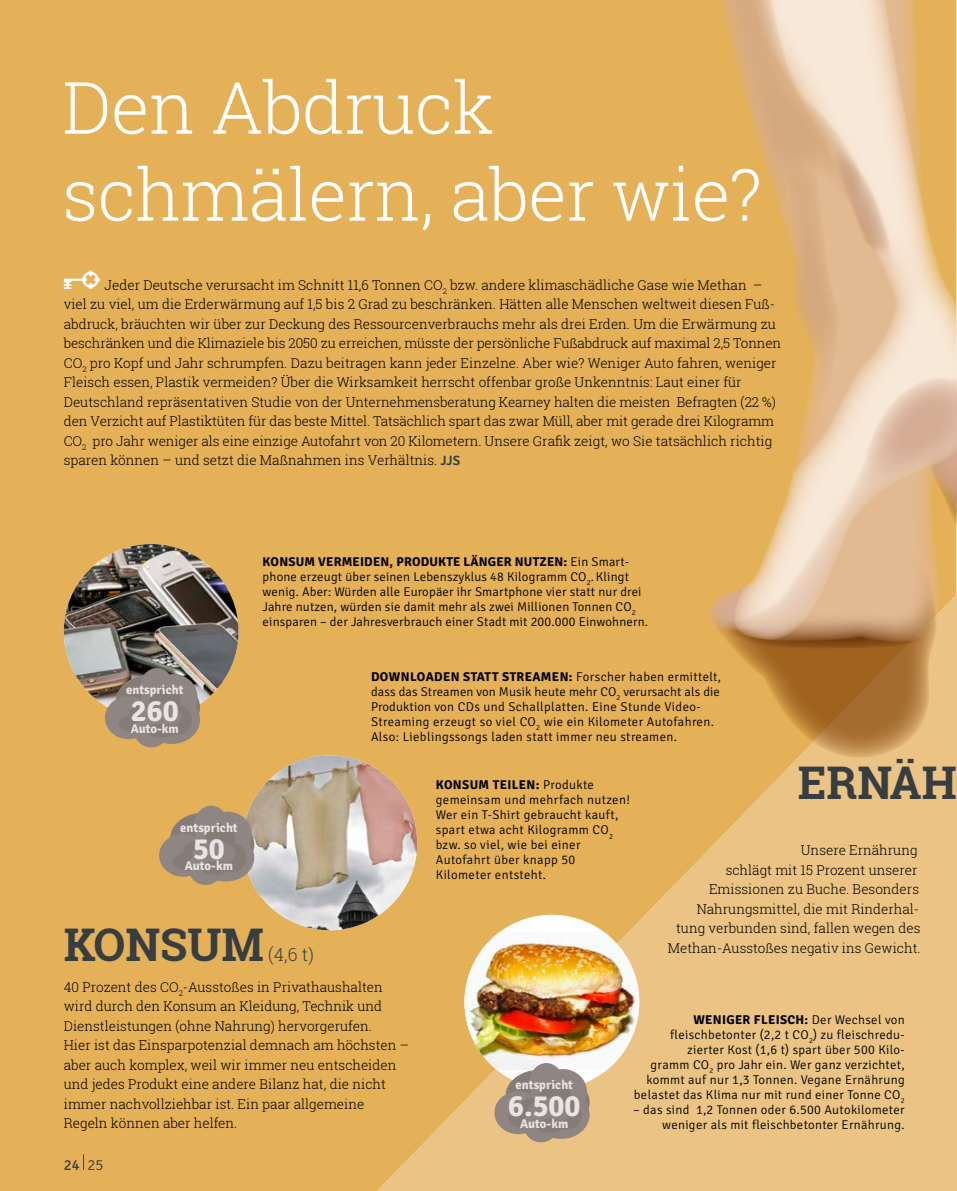
<style>
.page{position:relative;width:957px;height:1191px;background:#fff}
.page>*{position:absolute;margin:0;border:0;box-sizing:border-box;transform-origin:0 0}
.t1{font:300 72px/87px "Roboto Slab";letter-spacing:-.01em;color:#fff}
.t2{font:700 45px "Roboto Slab";color:#363e41}
.t3{font:700 30px "Signika";color:#e8e4e4}
.t4{font:300 18px "Roboto Slab";color:#363e41}
.t5{font:15px "Signika";color:#363e41}
.t6{font:300 13.5px/19.5px "Roboto Slab";color:#000}
.t7{font:300 12.75px/15px "Signika";letter-spacing:.025em;color:#000}
.t8{font:700 12.75px "Signika";color:#e8e4e4}
.s1{font-family:"Signika";font-weight:600;color:#363e41}
.s2{font-weight:700}
.s3{font-weight:300}
</style>
<div class="page">
<div style="left:0;top:0;width:694px;height:1191px;background:#e4b058"></div>
<svg style="left:694px;top:0;width:263px;height:1191px;background:#e3ba7f"></svg>
<svg style="left:64px;top:270px;width:36px;height:19px"></svg>
<img style="left:64px;top:544px;width:175px;height:175px;border-radius:87px">
<img style="left:242px;top:755px;width:175px;height:175px;border-radius:87px">
<div style="left:464px;top:914px;width:175px;height:175px;background:#fff;border-radius:50%"></div>
<img style="left:464px;top:932px;width:175px;height:138px">
<div style="left:505px;top:1072px;width:56px;height:47px;background:#867c77;border-radius:50%"></div>
<div style="left:494px;top:1091px;width:48px;height:43px;background:#8f8583;border-radius:50%"></div>
<div style="left:508px;top:1108px;width:56px;height:21px;background:#867c77;border-radius:50%"></div>
<div style="left:518px;top:1097px;width:37px;height:22px;background:#867c77;border-radius:50%"></div>
<div style="left:529px;top:1063px;width:35px;height:41px;background:#8f8583;border-radius:50%"></div>
<div style="left:539px;top:1069px;width:48px;height:45px;background:#8f8583;border-radius:50%"></div>
<div style="left:533px;top:1090px;width:56px;height:48px;background:#8f8583;border-radius:50%"></div>
<div style="left:523px;top:1108px;width:35px;height:34px;background:#8f8583;border-radius:50%"></div>
<div style="left:539px;top:1081px;width:31px;height:30px;background:#867c77;border-radius:50%"></div>
<div style="left:553px;top:1100px;width:28px;height:29px;background:#867c77;border-radius:50%"></div>
<div style="left:528px;top:1098px;width:43px;height:25px;background:#8f8583;border-radius:50%"></div>
<div style="left:536px;top:1118px;width:28px;height:14px;background:#867c77;border-radius:50%"></div>
<div style="left:170px;top:814px;width:56px;height:48px;background:#867c77;border-radius:50%"></div>
<div style="left:159px;top:833px;width:48px;height:43px;background:#8f8583;border-radius:50%"></div>
<div style="left:173px;top:850px;width:56px;height:22px;background:#867c77;border-radius:50%"></div>
<div style="left:183px;top:840px;width:36px;height:22px;background:#867c77;border-radius:50%"></div>
<div style="left:194px;top:805px;width:34px;height:42px;background:#8f8583;border-radius:50%"></div>
<div style="left:204px;top:811px;width:48px;height:46px;background:#8f8583;border-radius:50%"></div>
<div style="left:198px;top:833px;width:56px;height:48px;background:#8f8583;border-radius:50%"></div>
<div style="left:188px;top:851px;width:35px;height:34px;background:#8f8583;border-radius:50%"></div>
<div style="left:204px;top:824px;width:31px;height:29px;background:#867c77;border-radius:50%"></div>
<div style="left:218px;top:843px;width:28px;height:29px;background:#867c77;border-radius:50%"></div>
<div style="left:193px;top:841px;width:42px;height:25px;background:#8f8583;border-radius:50%"></div>
<div style="left:201px;top:861px;width:28px;height:14px;background:#867c77;border-radius:50%"></div>
<div style="left:116px;top:677px;width:56px;height:47px;background:#867c77;border-radius:50%"></div>
<div style="left:105px;top:696px;width:48px;height:43px;background:#8f8583;border-radius:50%"></div>
<div style="left:118px;top:713px;width:56px;height:21px;background:#867c77;border-radius:50%"></div>
<div style="left:129px;top:702px;width:36px;height:22px;background:#867c77;border-radius:50%"></div>
<div style="left:139px;top:668px;width:35px;height:41px;background:#8f8583;border-radius:50%"></div>
<div style="left:150px;top:674px;width:47px;height:46px;background:#8f8583;border-radius:50%"></div>
<div style="left:143px;top:695px;width:57px;height:49px;background:#8f8583;border-radius:50%"></div>
<div style="left:134px;top:713px;width:35px;height:34px;background:#8f8583;border-radius:50%"></div>
<div style="left:150px;top:686px;width:31px;height:30px;background:#867c77;border-radius:50%"></div>
<div style="left:164px;top:705px;width:28px;height:29px;background:#867c77;border-radius:50%"></div>
<div style="left:139px;top:703px;width:42px;height:26px;background:#8f8583;border-radius:50%"></div>
<div style="left:147px;top:723px;width:28px;height:15px;background:#867c77;border-radius:50%"></div>
<svg style="left:83px;top:1154px;width:1px;height:15px"></svg>
<h1 class="t1" style="left:62px;top:62px;width:701px">Den Abdruck schmälern, aber wie?</h1>
<p class="t6" style="left:64px;top:275px;width:719px;text-indent:41px">Jeder Deutsche verursacht im Schnitt 11,6 Tonnen CO<sub>2</sub> bzw. andere klimaschädliche Gase wie Methan – viel zu viel, um die Erderwärmung auf 1,5 bis 2 Grad zu beschränken. Hätten alle Menschen weltweit diesen Fuß&shy;abdruck, bräuchten wir über zur Deckung des Ressourcenverbrauchs mehr als drei Erden. Um die Erwärmung zu beschränken und die Klimaziele bis 2050 zu erreichen, müsste der persönliche Fußabdruck auf maximal 2,5 Tonnen CO<sub>2</sub> pro Kopf und Jahr schrumpfen. Dazu beitragen kann jeder Einzelne. Aber wie? Weniger Auto fahren, weniger Fleisch essen, Plastik vermeiden? Über die Wirksamkeit herrscht offenbar große Unkenntnis: Laut einer für Deutschland repräsentativen Studie von der Unternehmensberatung Kearney halten die meisten Befragten (22 %) den Verzicht auf Plastiktüten für das beste Mittel. Tatsächlich spart das zwar Müll, aber mit gerade drei Kilogramm CO<sub>2</sub> pro Jahr weniger als eine einzige Autofahrt von 20 Kilometern. Unsere Grafik zeigt, wo Sie tatsächlich richtig sparen können – und setzt die Maßnahmen ins Verhältnis. <span class="s1">JJS</span></p>
<p class="t8" style="left:126px;top:682px;width:59px">entspricht</p>
<h3 class="t3" style="left:131px;top:692px;width:49px">260</h3>
<p class="t8" style="left:131px;top:721px;width:50px">Auto-km</p>
<p class="t7" style="left:263px;top:554px;width:387px"><span class="s2">KONSUM VERMEIDEN, PRODUKTE LÄNGER NUTZEN:</span> Ein Smart&shy;phone erzeugt über seinen Lebenszyklus 48 Kilogramm CO<sub>2</sub>. Klingt wenig. Aber: Würden alle Europäer ihr Smartphone vier statt nur drei Jahre nutzen, würden sie damit mehr als zwei Millionen Tonnen CO<sub>2 </sub>einsparen – der Jahresverbrauch einer Stadt mit 200.000 Einwohnern.</p>
<p class="t7" style="left:371px;top:669px;width:351px"><span class="s2">DOWNLOADEN STATT STREAMEN:</span> Forscher haben ermittelt, dass das Streamen von Musik heute mehr CO<sub>2</sub> verursacht als die Produktion von CDs und Schallplatten. Eine Stunde Video-Streaming erzeugt so viel CO<sub>2</sub> wie ein Kilometer Autofahren.<br>Also: Lieblingssongs laden statt immer neu streamen.</p>
<p class="t8" style="left:180px;top:819px;width:59px">entspricht</p>
<h3 class="t3" style="left:193px;top:830px;width:33px">50</h3>
<p class="t8" style="left:185px;top:858px;width:50px">Auto-km</p>
<h2 class="t2" style="left:64px;top:914px;width:202px">KONSUM</h2>
<h3 class="t4" style="left:268px;top:942px;width:47px">(4,6 t)</h3>
<p class="t6" style="left:64px;top:977px;width:347px">40 Prozent des CO<sub>2</sub>-Ausstoßes in Privathaushalten wird durch den Konsum an Kleidung, Technik und Dienstleistungen (ohne Nahrung) hervorgerufen.<br>Hier ist das Einsparpotenzial demnach am höchsten – aber auch komplex, weil wir immer neu entscheiden und jedes Produkt eine andere Bilanz hat, die nicht immer nachvollziehbar ist. Ein paar allgemeine Regeln können aber helfen.</p>
<p class="t5" style="left:64px;top:1156px;width:41px">24 <span class="s3">25</span></p>
<p class="t7" style="left:436px;top:778px;width:195px"><span class="s2">KONSUM TEILEN:</span> Produkte gemeinsam und mehrfach nutzen!<br>Wer ein T-Shirt gebraucht kauft, spart etwa acht Kilogramm CO<sub>2 </sub>bzw. so viel, wie bei einer<br>Autofahrt über knapp 50<br>Kilometer entsteht.</p>
<h2 class="t2" style="left:797px;top:751px;width:161px">ERNÄH</h2>
<p class="t6" style="left:668px;top:840px;width:254px;text-align:right">Unsere Ernährung<br>schlägt mit 15 Prozent unserer<br>Emissionen zu Buche. Besonders<br>Nahrungsmittel, die mit Rinderhal&shy;tung verbunden sind, fallen wegen des<br>Methan-Ausstoßes negativ ins Gewicht.</p>
<p class="t8" style="left:515px;top:1077px;width:59px">entspricht</p>
<h3 class="t3" style="left:508px;top:1087px;width:74px">6.500</h3>
<p class="t8" style="left:520px;top:1115px;width:50px">Auto-km</p>
<p class="t7" style="left:634px;top:1012px;width:272px;text-align:right"><span class="s2">WENIGER FLEISCH:</span> Der Wechsel von fleischbetonter (2,2 t CO<sub>2</sub>) zu fleischredu&shy;zierter Kost (1,6 t) spart über 500 Kilo-<br>gramm CO<sub>2</sub> pro Jahr ein. Wer ganz verzichtet, kommt auf nur 1,3 Tonnen. Vegane Ernährung belastet das Klima nur mit rund einer Tonne CO<sub>2</sub></p>
<p class="t7" style="left:633px;top:1102px;width:273px;text-align:right">– das sind 1,2 Tonnen oder 6.500 Autokilometer weniger als mit fleischbetonter Ernährung.</p>
</div>
